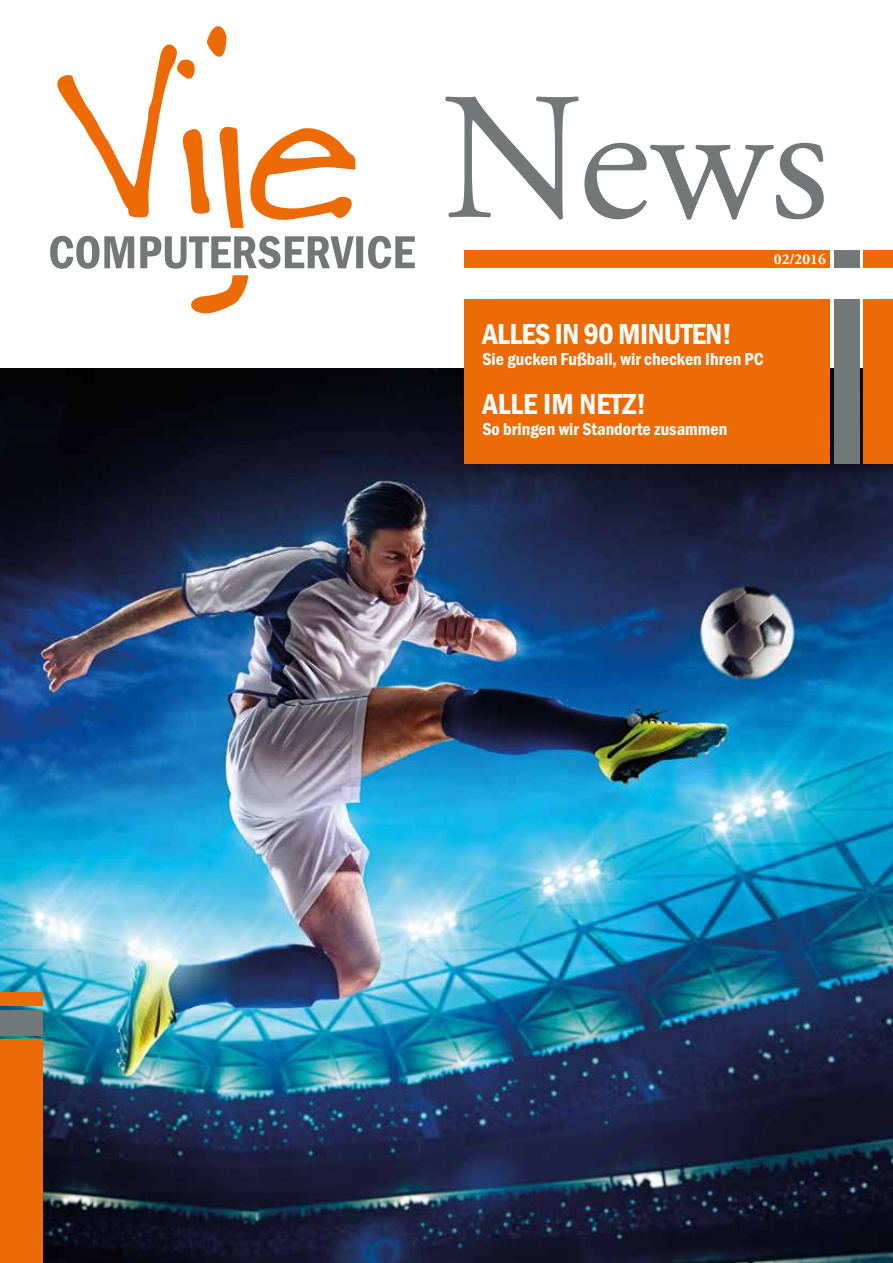
<style>
.page{position:relative;width:893px;height:1263px;background:#fff}
.page>*{position:absolute;margin:0;border:0;box-sizing:border-box;transform-origin:0 0}
.t1{font:181.2px "Adobe Garamond Pro";color:#727777}
.t2{font:30px "Franklin Gothic URW Con Dem";letter-spacing:-.02em;color:#fff}
.t3{font:30px "Franklin Gothic URW Con Dem";color:#fff}
.t4{font:18px "Franklin Gothic URW Con Dem";color:#fff}
.t5{font:700 15px "Adobe Garamond Pro";color:#fff}
</style>
<div class="page">
<img style="left:0;top:369px;width:893px;height:894px">
<div style="left:465px;top:250px;width:365px;height:17px;background:#ed6b06"></div>
<div style="left:864px;top:250px;width:29px;height:17px;background:#ed6b06"></div>
<div style="left:834px;top:250px;width:25px;height:17px;background:#727777"></div>
<svg style="left:57px;top:26px;width:299px;height:288px"></svg>
<svg style="left:50px;top:236px;width:365px;height:33px"></svg>
<div style="left:465px;top:299px;width:365px;height:165px;background:#ed6b06"></div>
<div style="left:864px;top:299px;width:29px;height:165px;background:#ed6b06"></div>
<div style="left:834px;top:299px;width:25px;height:165px;background:#727777"></div>
<div style="left:0;top:1040px;width:43px;height:223px;background:#ed6b06"></div>
<div style="left:0;top:992px;width:43px;height:14px;background:#ed6b06"></div>
<div style="left:0;top:1010px;width:43px;height:25px;background:#727777"></div>
<h1 class="t1" style="left:442px;top:51px;width:389px">News</h1>
<p class="t5" style="left:774px;top:250px;width:53px">02/2016</p>
<h2 class="t2" style="left:482px;top:316px;width:251px">ALLES IN 90 MINUTEN!</h2>
<p class="t4" style="left:482px;top:348px;width:283px">Sie gucken Fußball, wir checken Ihren PC</p>
<h2 class="t3" style="left:482px;top:386px;width:166px">ALLE IM NETZ!</h2>
<p class="t4" style="left:482px;top:419px;width:246px">So bringen wir Standorte zusammen</p>
</div>
